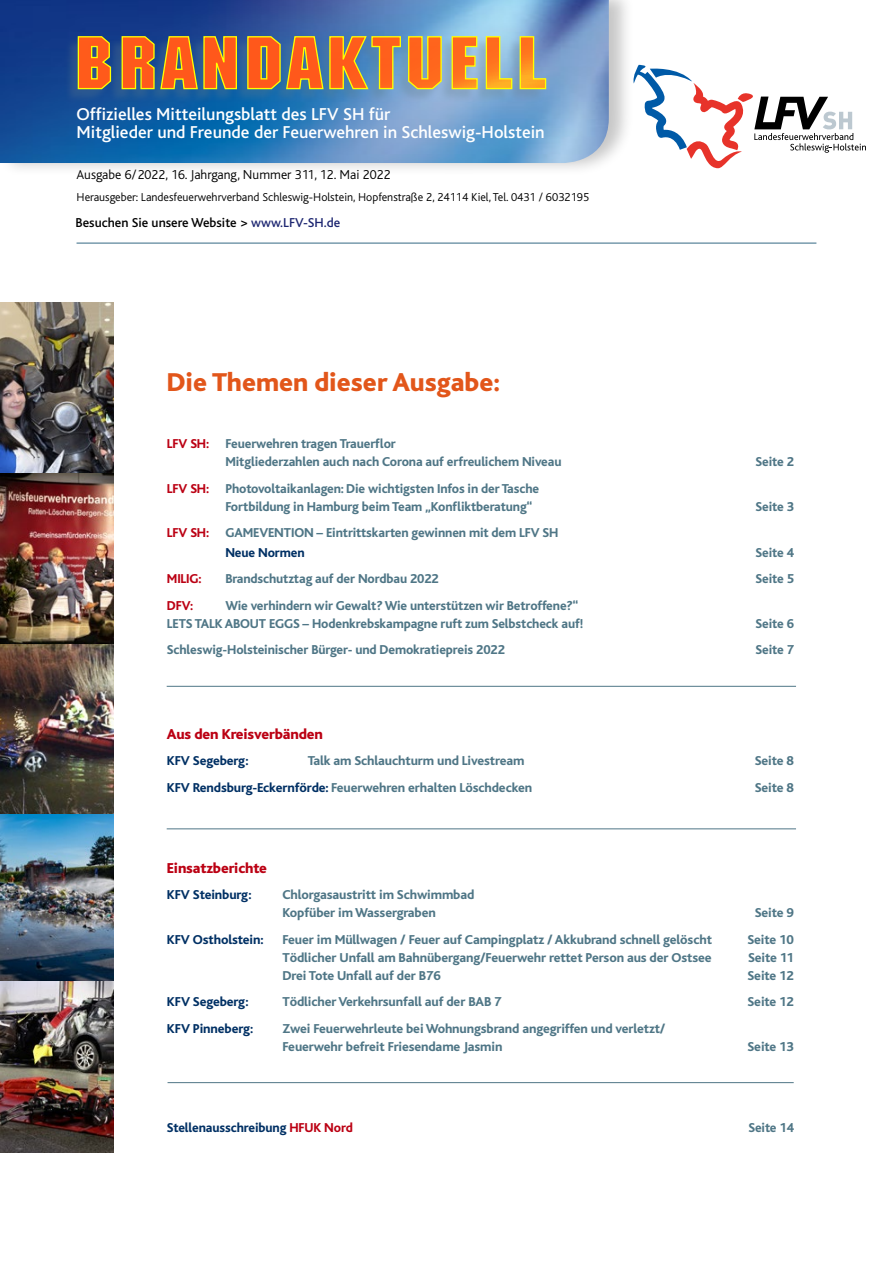
<style>
.page{position:relative;width:893px;height:1263px;background:#fff}
.page>*{position:absolute;margin:0;border:0;box-sizing:border-box;transform-origin:0 0}
.t1{font:800 27px "Bliss";color:#e2561a}
.t2{font:500 18px/18px "Bliss";color:#fff}
.t3{font:800 15px "Bliss";letter-spacing:-.01em;color:#bb0013}
.t4{font:800 13.5px/18px "Bliss";letter-spacing:-.01em;color:#4f7686}
.t5{font:800 13.5px "Bliss";letter-spacing:-.01em;color:#013064}
.t6{font:300 13.5px "Bliss";color:#000}
.t7{font:500 13.5px "Bliss";color:#000}
.t8{font:800 13.5px "Bliss";letter-spacing:-.01em;color:#bb0013}
.t9{font:300 12px "Bliss";color:#000}
.s1{color:#1d2671}
.s2{color:#bb0013}
.s3{color:#013064}
</style>
<div class="page">
<div style="left:0;top:0;width:634px;height:177px;background:#000;opacity:.22"></div>
<img style="left:0;top:0;width:609px;height:163px">
<svg style="left:633px;top:65px;width:233px;height:103px"></svg>
<hr style="left:77px;top:242px;width:739px;height:2px;background:#789bad">
<div style="left:64px;top:37px;width:481px;height:66px;background:#617d8a;opacity:.3"></div>
<svg style="left:77px;top:35px;width:470px;height:55px;background:#bd8150"></svg>
<img style="left:0;top:303px;width:113px;height:849px">
<hr style="left:167px;top:686px;width:629px;height:1px;background:#4f7686">
<hr style="left:167px;top:828px;width:629px;height:1px;background:#4f7686">
<hr style="left:168px;top:1082px;width:626px;height:1px;background:#4f7686">
<h2 class="t2" style="left:77px;top:106px;width:470px">Offizielles Mitteilungsblatt des LFV SH für<br>Mitglieder und Freunde der Feuerwehren in Schleswig-Holstein</h2>
<p class="t6" style="left:77px;top:167px;width:316px">Ausgabe 6/2022, 16. Jahrgang, Nummer 311, 12. Mai 2022</p>
<p class="t9" style="left:77px;top:191px;width:514px">Herausgeber: Landesfeuerwehrverband Schleswig-Holstein, Hopfenstraße 2, 24114 Kiel, Tel. 0431 / 6032195</p>
<p class="t7" style="left:75px;top:216px;width:266px">Besuchen Sie unsere Website &gt; <span class="s1">www.LFV-SH.de</span></p>
<h1 class="t1" style="left:167px;top:368px;width:335px">Die Themen dieser Ausgabe:</h1>
<p class="t4" style="left:225px;top:435px;width:338px;text-indent:-59px"><span class="s2">LFV SH:</span> Feuerwehren tragen Trauerflor<br>Mitgliederzahlen auch nach Corona auf erfreulichem Niveau</p>
<p class="t4" style="left:225px;top:480px;width:315px;text-indent:-58px"><span class="s2">LFV SH:</span> Photovoltaikanlagen: Die wichtigsten Infos in der Tasche<br>Fortbildung in Hamburg beim Team „Konfliktberatung“</p>
<p class="t4" style="left:225px;top:523px;width:335px;line-height:19.5px;text-indent:-58px"><span class="s2">LFV SH:</span> GAMEVENTION – Eintrittskarten gewinnen mit dem LFV SH<br><span class="s3">Neue Normen</span></p>
<p class="t4" style="left:756px;top:453px;width:40px">Seite 2</p>
<p class="t4" style="left:756px;top:498px;width:40px">Seite 3</p>
<p class="t4" style="left:756px;top:544px;width:40px">Seite 4</p>
<p class="t8" style="left:167px;top:572px;width:36px">MILIG:</p>
<p class="t4" style="left:225px;top:570px;width:215px">Brandschutztag auf der Nordbau 2022</p>
<p class="t4" style="left:756px;top:570px;width:40px">Seite 5</p>
<p class="t8" style="left:167px;top:598px;width:28px">DFV:</p>
<p class="t4" style="left:167px;top:597px;width:418px;text-indent:59px">Wie verhindern wir Gewalt? Wie unterstützen wir Betroffene?“<br>LETS TALK ABOUT EGGS – Hodenkrebskampagne ruft zum Selbstcheck auf!</p>
<p class="t4" style="left:756px;top:615px;width:40px">Seite 6</p>
<p class="t4" style="left:167px;top:641px;width:340px">Schleswig-Holsteinischer Bürger- und Demokratiepreis 2022</p>
<p class="t4" style="left:756px;top:641px;width:40px">Seite 7</p>
<p class="t3" style="left:167px;top:726px;width:158px">Aus den Kreisverbänden</p>
<p class="t5" style="left:167px;top:754px;width:83px">KFV Segeberg:</p>
<p class="t4" style="left:308px;top:752px;width:218px">Talk am Schlauchturm und Livestream</p>
<p class="t4" style="left:755px;top:752px;width:41px">Seite 8</p>
<p class="t4" style="left:167px;top:778px;width:367px"><span class="s3">KFV Rendsburg-Eckernförde:</span> Feuerwehren erhalten Löschdecken</p>
<p class="t4" style="left:755px;top:778px;width:41px">Seite 8</p>
<p class="t3" style="left:167px;top:860px;width:102px">Einsatzberichte</p>
<p class="t5" style="left:167px;top:888px;width:86px">KFV Steinburg:</p>
<p class="t4" style="left:282px;top:886px;width:193px">Chlorgasaustritt im Schwimmbad<br>Kopfüber im Wassergraben</p>
<p class="t4" style="left:755px;top:904px;width:41px">Seite 9</p>
<p class="t5" style="left:167px;top:932px;width:98px">KFV Ostholstein:</p>
<p class="t4" style="left:282px;top:930px;width:431px">Feuer im Müllwagen / Feuer auf Campingplatz / Akkubrand schnell gelöscht</p>
<p class="t4" style="left:747px;top:930px;width:48px">Seite 10</p>
<p class="t4" style="left:282px;top:948px;width:431px">Tödlicher Unfall am Bahnübergang/Feuerwehr rettet Person aus der Ostsee</p>
<p class="t4" style="left:748px;top:948px;width:47px">Seite 11</p>
<p class="t4" style="left:282px;top:966px;width:160px">Drei Tote Unfall auf der B76</p>
<p class="t4" style="left:747px;top:966px;width:48px">Seite 12</p>
<p class="t5" style="left:167px;top:995px;width:83px">KFV Segeberg:</p>
<p class="t4" style="left:282px;top:993px;width:221px">Tödlicher Verkehrsunfall auf der BAB 7</p>
<p class="t4" style="left:747px;top:993px;width:48px">Seite 12</p>
<p class="t5" style="left:167px;top:1021px;width:88px">KFV Pinneberg:</p>
<p class="t4" style="left:282px;top:1019px;width:385px">Zwei Feuerwehrleute bei Wohnungsbrand angegriffen und verletzt/<br>Feuerwehr befreit Friesendame Jasmin</p>
<p class="t4" style="left:747px;top:1037px;width:48px">Seite 13</p>
<p class="t5" style="left:167px;top:1120px;width:188px">Stellenausschreibung <span class="s2">HFUK Nord</span></p>
<p class="t4" style="left:748px;top:1118px;width:47px">Seite 14</p>
</div>
